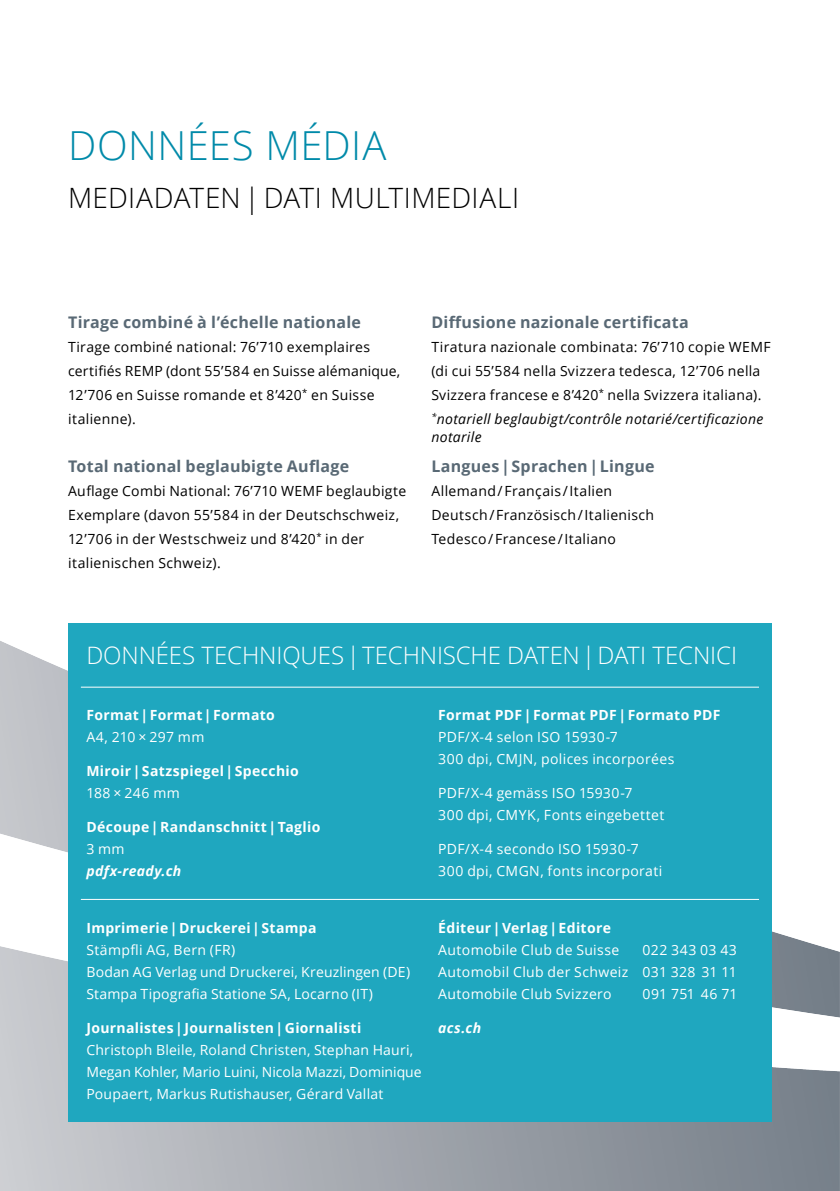
<style>
.page{position:relative;width:840px;height:1191px;background:#fff}
.page>*{position:absolute;margin:0;border:0;box-sizing:border-box;transform-origin:0 0}
.t1{font:300 40px "Open Sans";letter-spacing:.01em;color:#008aa9}
.t2{font:300 28px "Open Sans";letter-spacing:.015em;color:#000}
.t3{font:300 24px "Open Sans";letter-spacing:-.005em;color:#fff}
.t4{font:700 16px "Open Sans";letter-spacing:.015em;color:#596975}
.t5{font:14px/24px "Open Sans";letter-spacing:.025em;color:#000}
.t6{font:14px/22px "Open Sans";letter-spacing:.02em;color:#fff}
.t7{font:700 14px "Open Sans";letter-spacing:.025em;color:#fff}
.t8{font:italic 700 14px "Open Sans";letter-spacing:.03em;color:#fff}
.t9{font:italic 14px "Open Sans";letter-spacing:.025em;color:#000}
.s1{font-style:italic}
</style>
<div class="page">
<svg style="left:0;top:1017px;width:839px;height:174px;background:#a4abb1"></svg>
<svg style="left:0;top:640px;width:839px;height:377px"></svg>
<div style="left:68px;top:623px;width:703px;height:498px;background:#1fa7bf"></div>
<hr style="left:81px;top:686px;width:677px;height:1px;background:#fff">
<hr style="left:81px;top:899px;width:677px;height:1px;background:#fff">
<h1 class="t1" style="left:68px;top:129px;width:320px">DONNÉES MÉDIA</h1>
<h2 class="t2" style="left:68px;top:179px;width:452px">MEDIADATEN | DATI MULTIMEDIALI</h2>
<p class="t4" style="left:68px;top:311px;width:294px">Tirage combiné à l’échelle nationale</p>
<p class="t5" style="left:68px;top:336px;width:333px">Tirage combiné national: 76’710 exemplaires certifiés REMP (dont 55’584 en Suisse alémanique, 12’706 en Suisse romande et 8’420<sup>*</sup> en Suisse italienne).</p>
<p class="t4" style="left:68px;top:455px;width:282px">Total national beglaubigte Auflage</p>
<p class="t5" style="left:68px;top:479px;width:339px">Auflage Combi National: 76’710 WEMF beglaubigte Exemplare (davon 55’584 in der Deutschschweiz, 12’706 in der Westschweiz und 8’420<sup>*</sup> in der italienischen Schweiz).</p>
<p class="t4" style="left:431px;top:311px;width:259px">Diffusione nazionale certificata</p>
<p class="t5" style="left:431px;top:336px;width:340px">Tiratura nazionale combinata: 76’710 copie WEMF (di cui 55’584 nella Svizzera tedesca, 12’706 nella Svizzera francese e 8’420<sup>*</sup> nella Svizzera italiana). <sup>*</sup><span class="s1">notariell beglaubigt/contrôle notarié/certificazione</span></p>
<p class="t9" style="left:431px;top:431px;width:52px">notarile</p>
<p class="t4" style="left:431px;top:455px;width:225px">Langues | Sprachen | Lingue</p>
<p class="t5" style="left:431px;top:480px;width:224px">Allemand/Français/Italien<br>Deutsch/Französisch/Italienisch<br>Tedesco/Francese/Italiano</p>
<h3 class="t3" style="left:86px;top:639px;width:651px">DONNÉES TECHNIQUES | TECHNISCHE DATEN | DATI TECNICI</h3>
<p class="t7" style="left:86px;top:705px;width:190px">Format | Format | Formato</p>
<p class="t6" style="left:86px;top:726px;width:119px">A4, 210 × 297 mm</p>
<p class="t7" style="left:86px;top:761px;width:214px">Miroir | Satzspiegel | Specchio</p>
<p class="t6" style="left:86px;top:782px;width:95px">188 × 246 mm</p>
<p class="t7" style="left:86px;top:817px;width:235px">Découpe | Randanschnitt | Taglio</p>
<p class="t6" style="left:86px;top:839px;width:40px">3 mm</p>
<p class="t8" style="left:86px;top:865px;width:96px">pdfx-ready.ch</p>
<p class="t7" style="left:438px;top:705px;width:284px">Format PDF | Format PDF | Formato PDF</p>
<p class="t6" style="left:438px;top:727px;width:237px">PDF/X-4 selon ISO 15930-7<br>300 dpi, CMJN, polices incorporées</p>
<p class="t6" style="left:438px;top:783px;width:227px">PDF/X-4 gemäss ISO 15930-7<br>300 dpi, CMYK, Fonts eingebettet</p>
<p class="t6" style="left:438px;top:839px;width:225px">PDF/X-4 secondo ISO 15930-7<br>300 dpi, CMGN, fonts incorporati</p>
<p class="t7" style="left:86px;top:917px;width:231px">Imprimerie | Druckerei | Stampa</p>
<p class="t6" style="left:86px;top:938px;width:325px">Stämpfli AG, Bern (FR)<br>Bodan AG Verlag und Druckerei, Kreuzlingen (DE)<br>Stampa Tipografia Statione SA, Locarno (IT)</p>
<p class="t7" style="left:86px;top:1017px;width:276px">Journalistes | Journalisten | Giornalisti</p>
<p class="t6" style="left:86px;top:1038px;width:337px">Christoph Bleile, Roland Christen, Stephan Hauri,<br>Megan Kohler, Mario Luini, Nicola Mazzi, Dominique<br>Poupaert, Markus Rutishauser, Gérard Vallat</p>
<p class="t7" style="left:438px;top:917px;width:174px">Éditeur | Verlag | Editore</p>
<p class="t6" style="left:438px;top:940px;width:182px">Automobile Club de Suisse</p>
<p class="t6" style="left:438px;top:940px;width:300px;text-align:justify;text-indent:204px">022 343 03 43<br>Automobil Club der Schweiz 031 328 31 11<br>Automobile Club Svizzero</p>
<p class="t6" style="left:642px;top:984px;width:96px">091 751 46 71</p>
<p class="t8" style="left:438px;top:1022px;width:44px">acs.ch</p>
</div>
